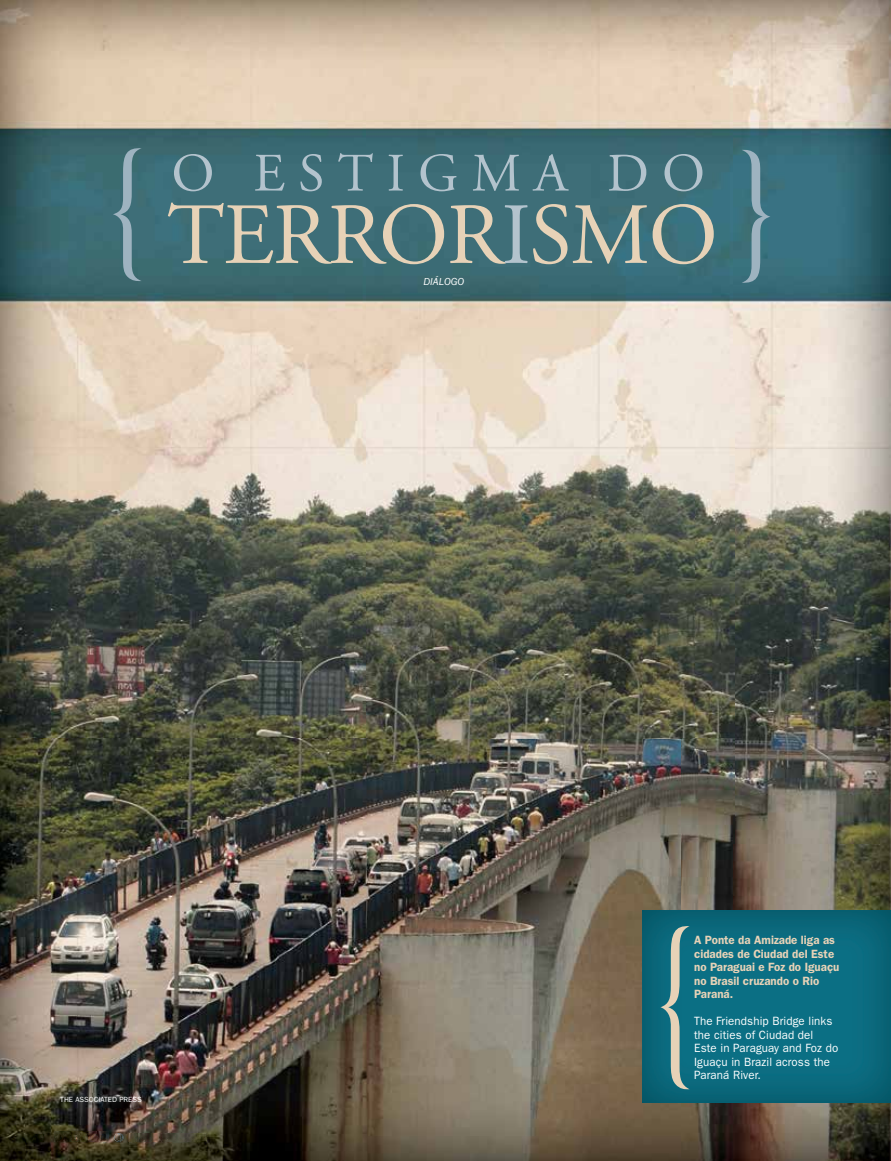
<style>
.page{position:relative;width:891px;height:1161px;background:#fff}
.page>*{position:absolute;margin:0;border:0;box-sizing:border-box;transform-origin:0 0}
.t1{font:87px "Adobe Garamond Pro";letter-spacing:-.015em;color:#e7d2b7}
.t2{font:54px "Adobe Garamond Pro";letter-spacing:.245em;color:#b3c3cd}
.t3{font:12px/13.5px "ITC Franklin Gothic Std";letter-spacing:.01em;color:#fff;scale:.96 1}
.t4{font:600 12px/13.5px "ITC Franklin Gothic Std";color:#e7d2b7;scale:.96 1}
.t5{font:italic 10.5px "ITC Franklin Gothic Std";color:#fff}
.t6{font:7.5px "ITC Franklin Gothic Std";color:#fff}
.s1{color:#b3c3cd}
</style>
<div class="page">
<img style="left:0;top:0;width:734px;height:739px">
<img style="left:734px;top:0;width:157px;height:911px">
<img style="left:0;top:739px;width:681px;height:422px">
<img style="left:681px;top:739px;width:54px;height:172px">
<img style="left:681px;top:1102px;width:210px;height:59px">
<svg style="left:33px;top:1134px;width:11px;height:8px"></svg>
<img style="left:54px;top:1132px;width:54px;height:9px">
<img style="left:128px;top:1134px;width:78px;height:7px">
<svg style="left:111px;top:1133px;width:14px;height:9px"></svg>
<svg style="left:113px;top:147px;width:29px;height:134px;background:#588089"></svg>
<svg style="left:742px;top:150px;width:28px;height:134px;background:#578390"></svg>
<img style="left:643px;top:911px;width:248px;height:191px">
<svg style="left:660px;top:925px;width:30px;height:164px;background:#48878f"></svg>
<h2 class="t2" style="left:171px;top:141px;width:535px">O ESTIGMA DO</h2>
<h1 class="t1" style="left:167px;top:183px;width:552px">TERROR<span class="s1">I</span>SMO</h1>
<p class="t5" style="left:423px;top:276px;width:42px">DIÁLOGO</p>
<p class="t6" style="left:60px;top:1095px;width:83px">THE ASSOCIATED PRESS</p>
<p class="t4" style="left:694px;top:933px;width:153px">A Ponte da Amizade liga as cidades de Ciudad del Este no Paraguai e Foz do Iguaçu no Brasil cruzando o Rio<br>Paraná.</p>
<p class="t3" style="left:694px;top:1014px;width:152px">The Friendship Bridge links the cities of Ciudad del<br>Este in Paraguay and Foz do<br>Iguaçu in Brazil across the<br>Paraná River.</p>
</div>
